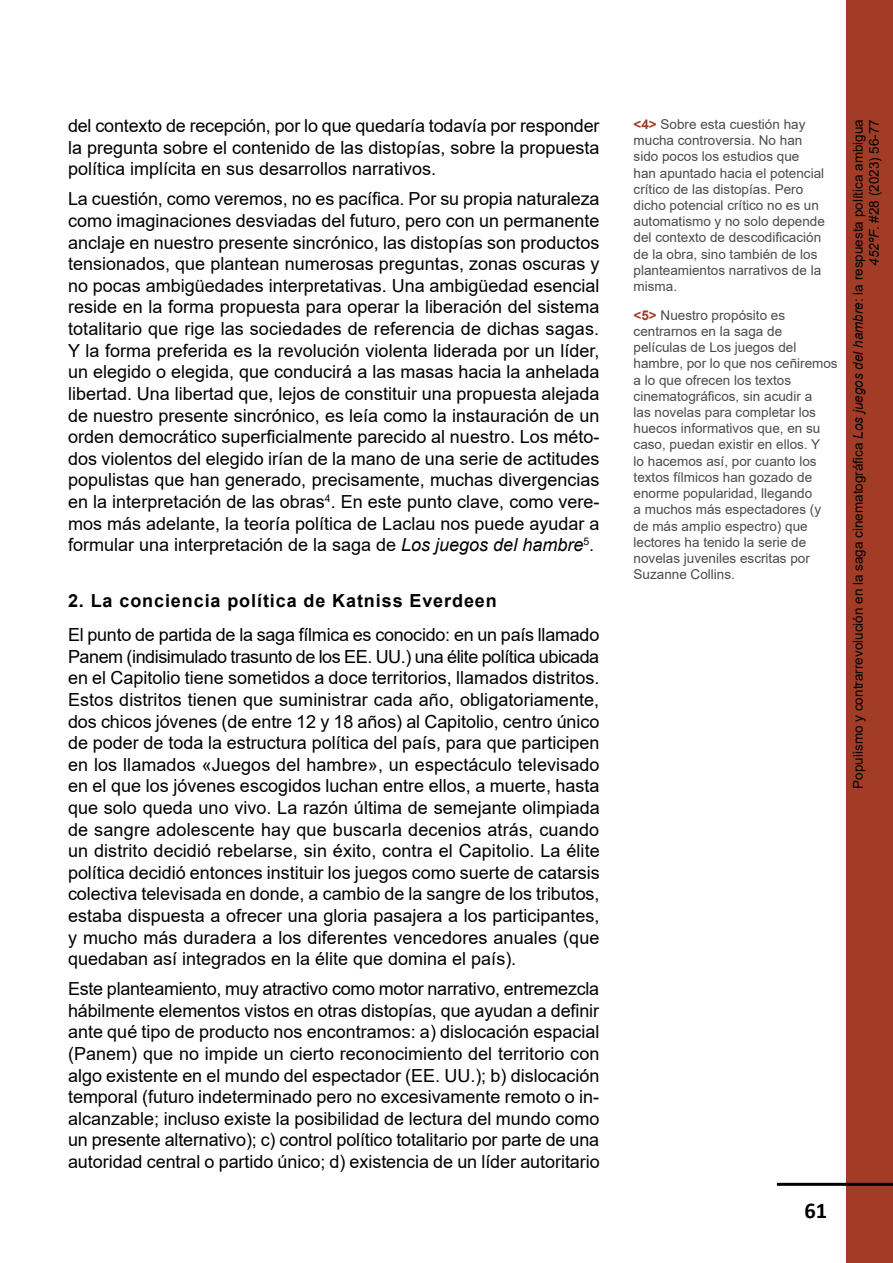
<style>
.page{position:relative;width:893px;height:1263px;background:#fff}
.page>*{position:absolute;margin:0;border:0;box-sizing:border-box;transform-origin:0 0}
.t1{font:700 22.5px "Calibri";color:#000}
.t2{font:18px/21.6px "Arial";color:#000;text-align:justify}
.t3{font:700 18px "Arial";letter-spacing:.05em;color:#000}
.t4{font:13.5px/16.2px "Arial";color:#4a4a49}
.t5{font:13.5px/16.2px "Arial";color:#000;text-align:right}
.s1{font-style:italic}
.s2{font-weight:700;color:#a23c26}
</style>
<div class="page">
<div style="left:846px;top:0;width:47px;height:1263px;background:#a23c26"></div>
<hr style="left:777px;top:1183px;width:116px;height:3px;background:#000">
<p class="t2" style="left:68px;top:115px;width:533px">del contexto de recepción, por lo que quedaría todavía por responder la pregunta sobre el contenido de las distopías, sobre la propuesta política implícita en sus desarrollos narrativos.</p>
<p class="t2" style="left:68px;top:188px;width:533px">La cuestión, como veremos, no es pacífica. Por su propia naturaleza como imaginaciones desviadas del futuro, pero con un permanente anclaje en nuestro presente sincrónico, las distopías son productos tensionados, que plantean numerosas preguntas, zonas oscuras y no pocas ambigüedades interpretativas. Una ambigüedad esencial reside en la forma propuesta para operar la liberación del sistema totalitario que rige las sociedades de referencia de dichas sagas.<br>Y la forma preferida es la revolución violenta liderada por un líder, un elegido o elegida, que conducirá a las masas hacia la anhelada libertad. Una libertad que, lejos de constituir una propuesta alejada de nuestro presente sincrónico, es leía como la instauración de un orden democrático superficialmente parecido al nuestro. Los méto&shy;dos violentos del elegido irían de la mano de una serie de actitudes populistas que han generado, precisamente, muchas divergencias en la interpretación de las obras<sup>4</sup>. En este punto clave, como vere&shy;mos más adelante, la teoría política de Laclau nos puede ayudar a formular una interpretación de la saga de <span class="s1">Los juegos del hambre</span><sup>5</sup>.</p>
<p class="t3" style="left:68px;top:588px;width:430px">2. La conciencia política de Katniss Everdeen</p>
<p class="t2" style="left:68px;top:624px;width:533px">El punto de partida de la saga fílmica es conocido: en un país llamado Panem (indisimulado trasunto de los EE. UU.) una élite política ubicada en el Capitolio tiene sometidos a doce territorios, llamados distritos.<br>Estos distritos tienen que suministrar cada año, obligatoriamente, dos chicos jóvenes (de entre 12 y 18 años) al Capitolio, centro único de poder de toda la estructura política del país, para que participen en los llamados «Juegos del hambre», un espectáculo televisado en el que los jóvenes escogidos luchan entre ellos, a muerte, hasta que solo queda uno vivo. La razón última de semejante olimpiada de sangre adolescente hay que buscarla decenios atrás, cuando un distrito decidió rebelarse, sin éxito, contra el Capitolio. La élite política decidió entonces instituir los juegos como suerte de catarsis colectiva televisada en donde, a cambio de la sangre de los tributos, estaba dispuesta a ofrecer una gloria pasajera a los participantes, y mucho más duradera a los diferentes vencedores anuales (que quedaban así integrados en la élite que domina el país).</p>
<p class="t2" style="left:68px;top:978px;width:533px">Este planteamiento, muy atractivo como motor narrativo, entremezcla hábilmente elementos vistos en otras distopías, que ayudan a definir ante qué tipo de producto nos encontramos: a) dislocación espacial (Panem) que no impide un cierto reconocimiento del territorio con algo existente en el mundo del espectador (EE. UU.); b) dislocación temporal (futuro indeterminado pero no excesivamente remoto o in&shy;alcanzable; incluso existe la posibilidad de lectura del mundo como un presente alternativo); c) control político totalitario por parte de una autoridad central o partido único; d) existencia de un líder autoritario</p>
<p class="t4" style="left:634px;top:116px;width:193px"><span class="s2">&lt;4&gt;</span> Sobre esta cuestión hay mucha controversia. No han sido pocos los estudios que han apuntado hacia el potencial crítico de las distopías. Pero dicho potencial crítico no es un automatismo y no solo depende del contexto de descodificación de la obra, sino también de los planteamientos narrativos de la misma.</p>
<p class="t4" style="left:634px;top:307px;width:206px"><span class="s2">&lt;5&gt;</span> Nuestro propósito es centrarnos en la saga de películas de Los juegos del hambre, por lo que nos ceñiremos a lo que ofrecen los textos cinematográficos, sin acudir a<br>las novelas para completar los huecos informativos que, en su caso, puedan existir en ellos. Y<br>lo hacemos así, por cuanto los textos fílmicos han gozado de enorme popularidad, llegando<br>a muchos más espectadores (y de más amplio espectro) que lectores ha tenido la serie de novelas juveniles escritas por<br>Suzanne Collins.</p>
<p class="t5" style="left:850px;top:788px;width:671px;rotate:-90deg">Populismo y contrarrevolución en la saga cinematográfica <span class="s1">Los juegos del hambre</span>: la respuesta política ambigua<br><span class="s1">452ºF</span>. #28 (2023) 56-77</p>
<p class="t1" style="left:804px;top:1195px;width:24px">61</p>
</div>
